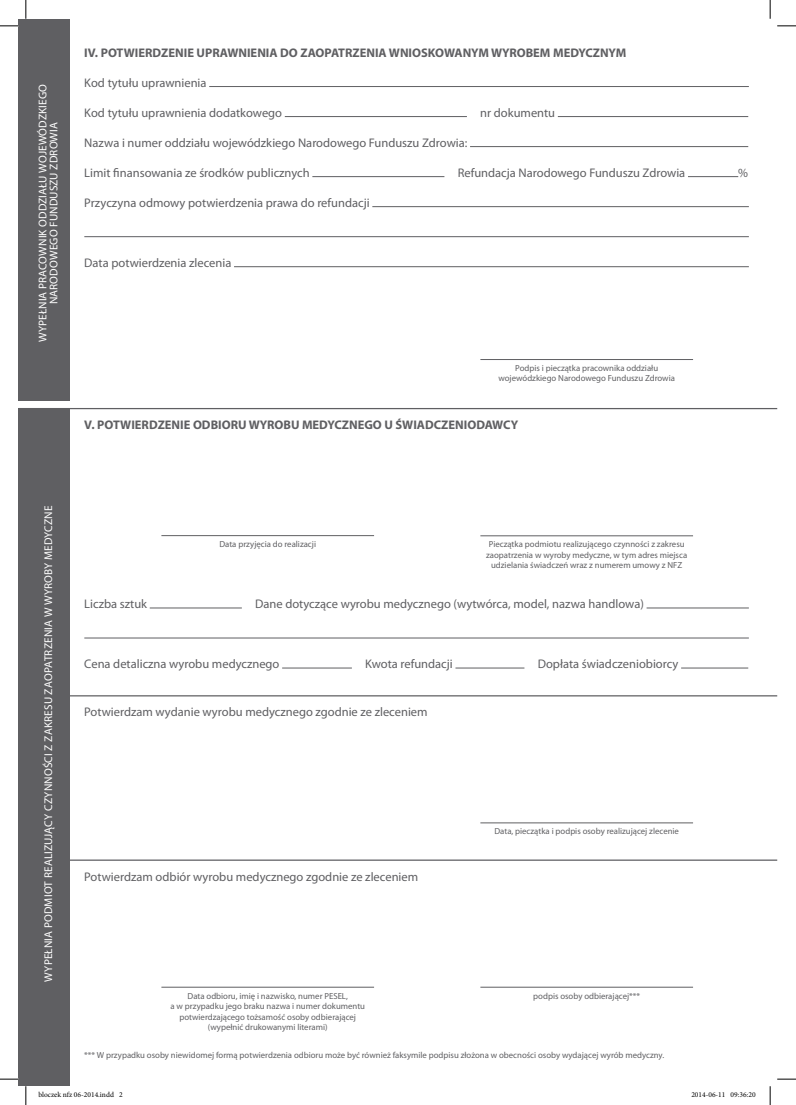
<style>
.page{position:relative;width:796px;height:1105px;background:#fff}
.page>*{position:absolute;margin:0;border:0;box-sizing:border-box;transform-origin:0 0}
.t1{font:12.5px "Myriad Pro";color:#5f5f62}
.t2{font:700 12.5px "Myriad Pro";color:#5f5f62}
.t3{font:11.25px/11.2px "Myriad Pro";letter-spacing:.015em;color:#fff;text-align:center}
.t4{font:8.75px/10.5px "Myriad Pro";color:#5f5f62;text-align:center}
.t5{font:7.5px "Minion Pro";color:#000}
</style>
<div class="page">
<div style="left:19px;top:19px;width:51px;height:381px;background:#5f5f62"></div>
<div style="left:19px;top:408px;width:51px;height:677px;background:#5f5f62"></div>
<hr style="left:209px;top:86px;width:540px;height:1px;background:#5f5f62">
<hr style="left:285px;top:116px;width:182px;height:1px;background:#5f5f62">
<hr style="left:558px;top:116px;width:190px;height:1px;background:#5f5f62">
<hr style="left:470px;top:146px;width:278px;height:1px;background:#5f5f62">
<hr style="left:312px;top:176px;width:132px;height:1px;background:#5f5f62">
<hr style="left:688px;top:176px;width:50px;height:1px;background:#5f5f62">
<hr style="left:372px;top:206px;width:377px;height:1px;background:#5f5f62">
<hr style="left:84px;top:236px;width:665px;height:1px;background:#5f5f62">
<hr style="left:234px;top:266px;width:515px;height:1px;background:#5f5f62">
<hr style="left:150px;top:607px;width:92px;height:1px;background:#5f5f62">
<hr style="left:646px;top:607px;width:103px;height:1px;background:#5f5f62">
<hr style="left:84px;top:637px;width:665px;height:1px;background:#5f5f62">
<hr style="left:282px;top:667px;width:70px;height:1px;background:#5f5f62">
<hr style="left:455px;top:667px;width:69px;height:1px;background:#5f5f62">
<hr style="left:681px;top:667px;width:67px;height:1px;background:#5f5f62">
<hr style="left:480px;top:359px;width:213px;height:1px;background:#5f5f62">
<hr style="left:161px;top:535px;width:213px;height:1px;background:#5f5f62">
<hr style="left:480px;top:535px;width:213px;height:1px;background:#5f5f62">
<hr style="left:480px;top:822px;width:213px;height:1px;background:#5f5f62">
<hr style="left:161px;top:986px;width:213px;height:1px;background:#5f5f62">
<hr style="left:480px;top:986px;width:213px;height:1px;background:#5f5f62">
<hr style="left:70px;top:695px;width:707px;height:1px;background:#5f5f62">
<hr style="left:70px;top:859px;width:707px;height:1px;background:#5f5f62">
<hr style="left:19px;top:408px;width:758px;height:1px;background:#5f5f62">
<svg style="left:0;top:25px;width:19px;height:2px"></svg>
<svg style="left:777px;top:25px;width:19px;height:2px"></svg>
<svg style="left:0;top:1077px;width:19px;height:2px"></svg>
<svg style="left:777px;top:1078px;width:19px;height:1px"></svg>
<svg style="left:25px;top:0;width:2px;height:19px"></svg>
<svg style="left:25px;top:1085px;width:2px;height:19px"></svg>
<svg style="left:769px;top:0;width:2px;height:19px"></svg>
<svg style="left:769px;top:1086px;width:2px;height:18px"></svg>
<p class="t3" style="left:37px;top:342px;width:260px;rotate:-90deg">WYPEŁNIA PRACOWNIK ODDZIAŁU WOJEWÓDZKIEGO<br>NARODOWEGO FUNDUSZU ZDROWIA</p>
<h1 class="t2" style="left:84px;top:44px;width:543px">IV. POTWIERDZENIE UPRAWNIENIA DO ZAOPATRZENIA WNIOSKOWANYM WYROBEM MEDYCZNYM</h1>
<h1 class="t1" style="left:84px;top:75px;width:124px">Kod tytułu uprawnienia</h1>
<h1 class="t1" style="left:84px;top:105px;width:199px">Kod tytułu uprawnienia dodatkowego</h1>
<h1 class="t1" style="left:480px;top:105px;width:76px">nr dokumentu</h1>
<h1 class="t1" style="left:84px;top:135px;width:384px">Nazwa i numer oddziału wojewódzkiego Narodowego Funduszu Zdrowia:</h1>
<h1 class="t1" style="left:84px;top:165px;width:227px">Limit finansowania ze środków publicznych</h1>
<h1 class="t1" style="left:458px;top:165px;width:229px">Refundacja Narodowego Funduszu Zdrowia</h1>
<h1 class="t1" style="left:738px;top:165px;width:11px">%</h1>
<h1 class="t1" style="left:84px;top:195px;width:287px">Przyczyna odmowy potwierdzenia prawa do refundacji</h1>
<h1 class="t1" style="left:84px;top:255px;width:149px">Data potwierdzenia zlecenia</h1>
<p class="t4" style="left:498px;top:362px;width:178px">Podpis i pieczątka pracownika oddziału wojewódzkiego Narodowego Funduszu Zdrowia</p>
<h1 class="t2" style="left:84px;top:416px;width:435px">V. POTWIERDZENIE ODBIORU WYROBU MEDYCZNEGO U ŚWIADCZENIODAWCY</h1>
<p class="t3" style="left:42px;top:981px;width:477px;rotate:-90deg">WYPEŁNIA PODMIOT REALIZUJĄCY CZYNNOŚCI Z ZAKRESU ZAOPATRZENIA W WYROBY MEDYCZNE</p>
<p class="t4" style="left:219px;top:538px;width:98px">Data przyjęcia do realizacji</p>
<p class="t4" style="left:486px;top:538px;width:202px">Pieczątka podmiotu realizującego czynności z zakresu zaopatrzenia w wyroby medyczne, w tym adres miejsca udzielania świadczeń wraz z numerem umowy z NFZ</p>
<h1 class="t1" style="left:84px;top:596px;width:64px">Liczba sztuk</h1>
<h1 class="t1" style="left:255px;top:596px;width:390px">Dane dotyczące wyrobu medycznego (wytwórca, model, nazwa handlowa)</h1>
<h1 class="t1" style="left:84px;top:656px;width:197px">Cena detaliczna wyrobu medycznego</h1>
<h1 class="t1" style="left:365px;top:656px;width:89px">Kwota refundacji</h1>
<h1 class="t1" style="left:538px;top:656px;width:142px">Dopłata świadczeniobiorcy</h1>
<h1 class="t1" style="left:84px;top:704px;width:345px">Potwierdzam wydanie wyrobu medycznego zgodnie ze zleceniem</h1>
<h1 class="t1" style="left:84px;top:868px;width:335px">Potwierdzam odbiór wyrobu medycznego zgodnie ze zleceniem</h1>
<p class="t4" style="left:494px;top:825px;width:186px">Data, pieczątka i podpis osoby realizującej zlecenie</p>
<p class="t4" style="left:170px;top:989px;width:196px">Data odbioru, imię i nazwisko, numer PESEL,<br>a w przypadku jego braku nazwa i numer dokumentu potwierdzającego tożsamość osoby odbierającej (wypełnić drukowanymi literami)</p>
<p class="t4" style="left:533px;top:989px;width:108px">podpis osoby odbierającej***</p>
<p class="t4" style="left:84px;top:1049px;width:581px">*** W przypadku osoby niewidomej formą potwierdzenia odbioru może być również faksymile podpisu złożona w obecności osoby wydającej wyrób medyczny.</p>
<p class="t5" style="left:38px;top:1089px;width:86px">bloczek nfz 06-2014.indd 2</p>
<p class="t5" style="left:691px;top:1089px;width:66px">2014-06-11 09:36:20</p>
</div>
